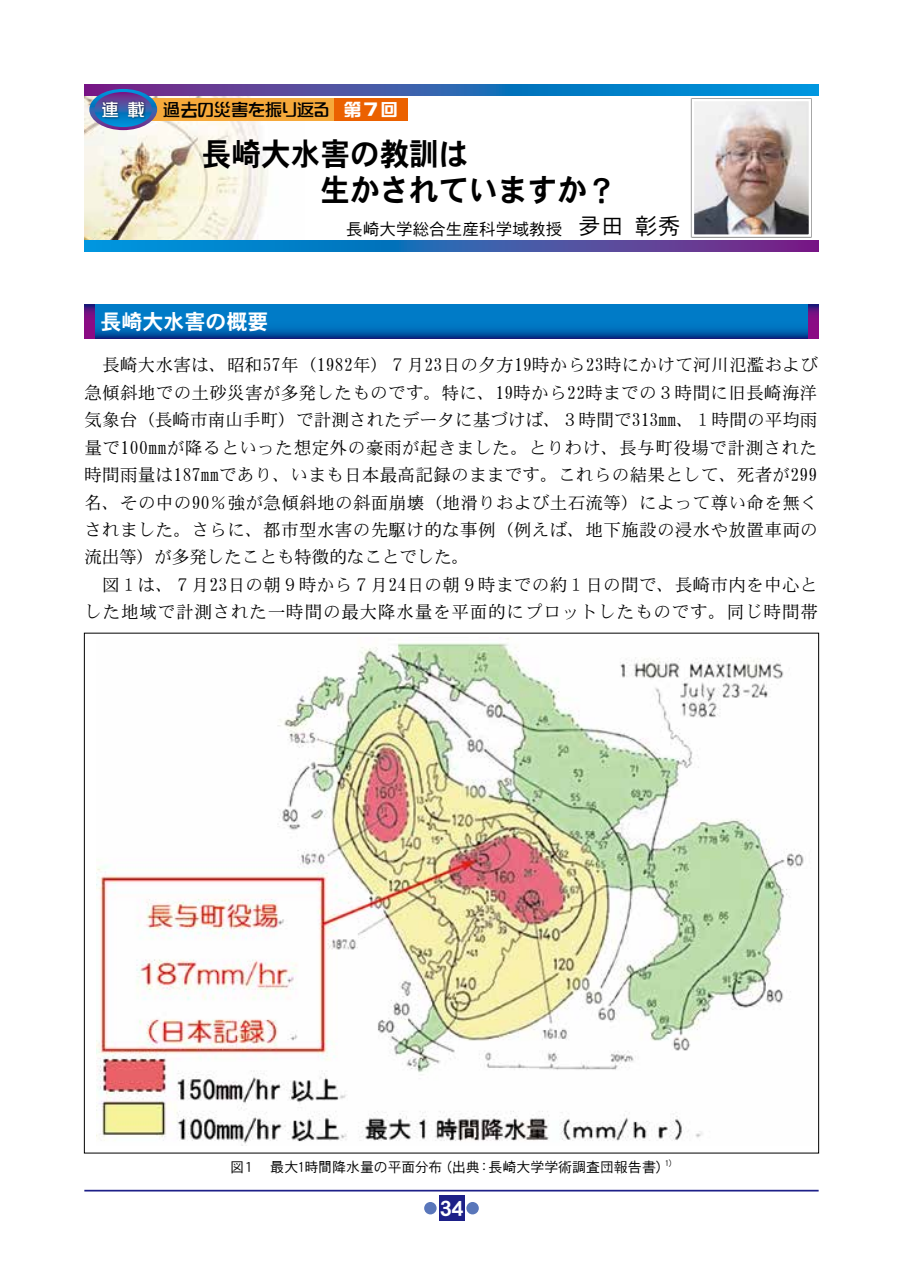
<style>
.page{position:relative;width:903px;height:1275px;background:#fff}
.page>*{position:absolute;margin:0;border:0;box-sizing:border-box;transform-origin:0 0}
.t1{font:31.5px/36.8px "DFHS Gothic W7 WIN RKSJ H";color:#000;scale:.94 1}
.t2{font:21px "DFHS Gothic W7 WIN RKSJ H";color:#fff}
.t3{font:21px "DFHS Gothic W7 WING RKSJ H";color:#fff}
.t4{font:17.5px/27.5px "DFHS Mincho W3 WIN RKSJ H";letter-spacing:.02em;color:#000}
.t5{font:17.5px "DF So Gei W5 WING RKSJ H";color:#000}
.t6{font:16.62px "DFHS Gothic W3 WING RKSJ H";color:#000}
.t7{font:14px "DFHS Gothic W3 WIN RKSJ H";letter-spacing:-.01em;color:#000}
.t8{font:8.22px "DFHS Gothic W3 WIN RKSJ H";color:#000}
.s1{color:#fff}
.s2{font-family:"DF So Gei W7 WIN RKSJ H";color:#fff}
.s3{font-family:"DF So Gei W7 WIN RKSJ H";font-size:19.25px;color:#fff}
.s4{font-family:"DFHS Gothic W3 WIN RKSJ H";font-size:22.75px}
</style>
<div class="page">
<hr style="left:84px;top:1190px;width:735px;height:1px;background:#1d2088">
<div style="left:439px;top:1196px;width:25px;height:25px;background:#1d2088"></div>
<div style="left:466px;top:1202px;width:13px;height:12px;background:#5976ba;border-radius:50%"></div>
<div style="left:424px;top:1202px;width:13px;height:12px;background:#5976ba;border-radius:50%"></div>
<img style="left:84px;top:95px;width:220px;height:145px">
<svg style="left:84px;top:84px;width:735px;height:11px;background:#2c66b4"></svg>
<svg style="left:84px;top:240px;width:735px;height:11px;background:#2f62b2"></svg>
<div style="left:690px;top:98px;width:122px;height:140px;background:#b1b1b1"></div>
<img style="left:695px;top:102px;width:113px;height:132px">
<div style="left:692px;top:99px;width:119px;height:138px;border:2px solid #fff"></div>
<div style="left:128px;top:98px;width:210px;height:23px;background:#f6a93b"></div>
<div style="left:334px;top:98px;width:73px;height:23px;background:#eb6100"></div>
<svg style="left:89px;top:89px;width:68px;height:41px;background:#6171b2"></svg>
<div style="left:100px;top:100px;width:46px;height:20px;background:#000;opacity:.75"></div>
<svg style="left:95px;top:305px;width:713px;height:33px;background:#006ebb"></svg>
<svg style="left:84px;top:305px;width:11px;height:33px"></svg>
<svg style="left:808px;top:305px;width:11px;height:33px"></svg>
<img style="left:96px;top:637px;width:708px;height:509px">
<p class="t5" style="left:101px;top:101px;width:298px"><span class="s1">連　載</span> 過去の災害を振り返る <span class="s2">第</span><span class="s3">７</span><span class="s2">回</span></p>
<h1 class="t1" style="left:320px;top:136px;width:316px;text-indent:-118px">長崎大水害の教訓は<br>生かされていますか？</h1>
<p class="t6" style="left:346px;top:221px;width:336px">長崎大学総合生産科学域教授 <span class="s4">夛田 彰秀</span></p>
<p class="t2" style="left:100px;top:311px;width:169px">長崎大水害の概要</p>
<p class="t4" style="left:84px;top:352px;width:735px">　長崎大水害は、昭和57年（1982年）７月23日の夕方19時から23時にかけて河川氾濫および急傾斜地での土砂災害が多発したものです。特に、19時から22時までの３時間に旧長崎海洋気象台（長崎市南山手町）で計測されたデータに基づけば、３時間で313mm、１時間の平均雨量で100mmが降るといった想定外の豪雨が起きました。とりわけ、長与町役場で計測された時間雨量は187mmであり、いまも日本最高記録のままです。これらの結果として、死者が299名、その中の90％強が急傾斜地の斜面崩壊（地滑りおよび土石流等）によって尊い命を無くされました。さらに、都市型水害の先駆け的な事例（例えば、地下施設の浸水や放置車両の流出等）が多発したことも特徴的なことでした。<br>　図１は、７月23日の朝９時から７月24日の朝９時までの約１日の間で、長崎市内を中心とした地域で計測された一時間の最大降水量を平面的にプロットしたものです。同じ時間帯</p>
<p class="t7" style="left:230px;top:1160px;width:441px">図１　最大1時間降水量の平面分布（出典：長崎大学学術調査団報告書）</p>
<p class="t8" style="left:665px;top:1159px;width:9px">1)</p>
<p class="t3" style="left:435px;top:1198px;width:29px">13 4</p>
</div>
